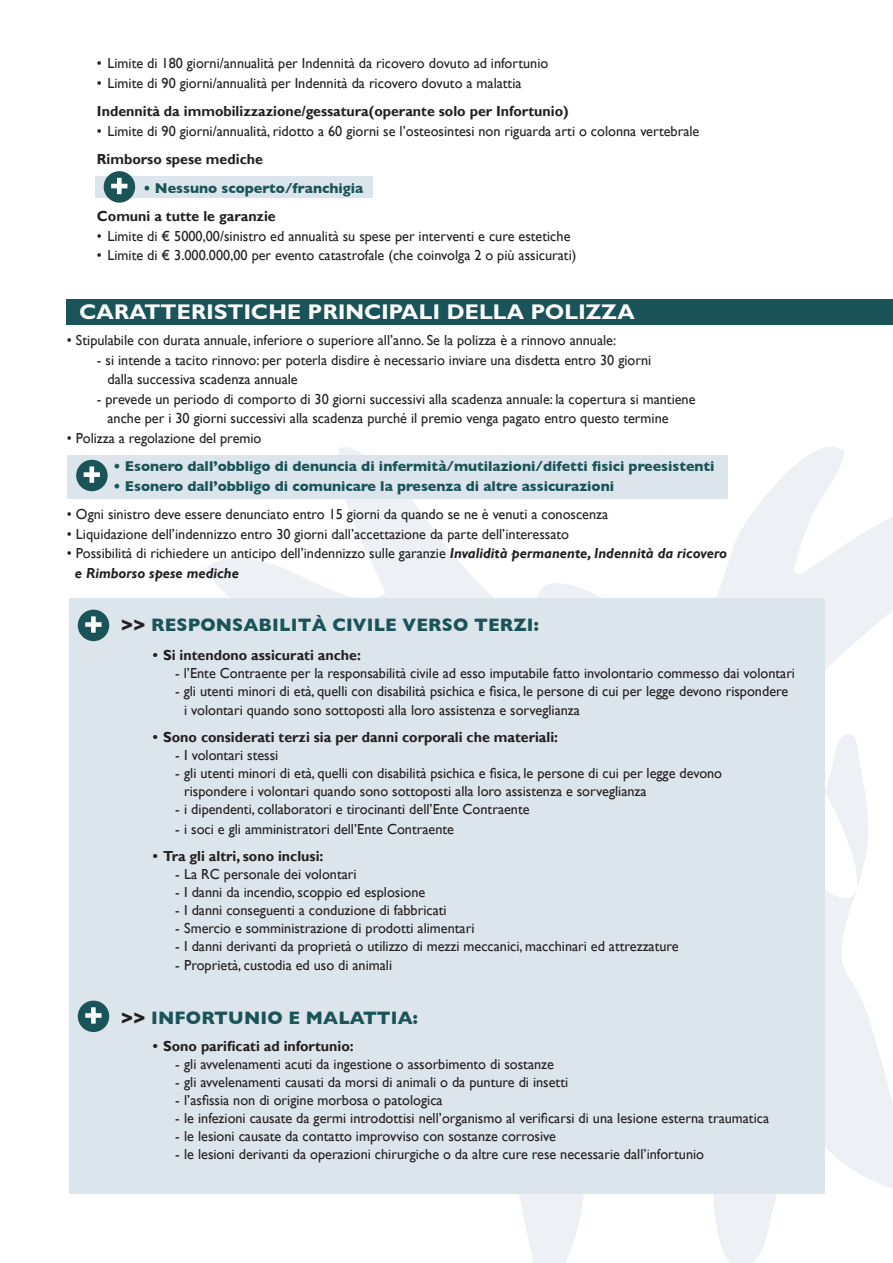
<style>
.page{position:relative;width:893px;height:1263px;background:#fff}
.page>*{position:absolute;margin:0;border:0;box-sizing:border-box;transform-origin:0 0}
.t1{font:700 21.3px "Gill Sans MT Pro";letter-spacing:.01em;color:#fff;scale:1.04 1}
.t2{font:700 18.3px "Gill Sans";letter-spacing:.01em;color:#1a5459}
.t3{font:14.55px "Gill Sans";color:#231f20}
.t4{font:700 14.55px "Gill Sans";color:#231f20}
.t5{font:700 14.55px "Gill Sans";color:#1a5459}
.t6{font:italic 700 14.55px "Gill Sans";color:#231f20}
.s1{font-weight:700;font-style:italic}
.s2{font-weight:800;font-size:18px;color:#231f20}
</style>
<div class="page">
<svg style="left:713px;top:854px;width:180px;height:409px"></svg>
<svg style="left:206px;top:447px;width:329px;height:151px"></svg>
<svg style="left:519px;top:1194px;width:65px;height:69px;fill:#edf1f5"></svg>
<svg style="left:535px;top:447px;width:358px;height:407px"></svg>
<div style="left:67px;top:299px;width:826px;height:26px;background:#1a5459"></div>
<div style="left:67px;top:455px;width:660px;height:43px;background:#dce4ec"></div>
<div style="left:76px;top:460px;width:32px;height:31px;background:#1a5459;border-radius:50%"></div>
<svg style="left:84px;top:466px;width:16px;height:17px"></svg>
<div style="left:69px;top:598px;width:755px;height:596px;background:#dce4ec"></div>
<div style="left:78px;top:610px;width:31px;height:31px;background:#1a5459;border-radius:50%"></div>
<svg style="left:85px;top:616px;width:17px;height:17px"></svg>
<div style="left:78px;top:1000px;width:31px;height:32px;background:#1a5459;border-radius:50%"></div>
<svg style="left:85px;top:1007px;width:17px;height:17px"></svg>
<div style="left:95px;top:176px;width:277px;height:22px;background:#dce4ec"></div>
<div style="left:104px;top:171px;width:31px;height:32px;background:#1a5459;border-radius:50%"></div>
<svg style="left:111px;top:178px;width:16px;height:16px"></svg>
<p class="t3" style="left:97px;top:55px;width:453px">• Limite di 180 giorni/annualità per Indennità da ricovero dovuto ad infortunio</p>
<p class="t3" style="left:97px;top:74px;width:426px">• Limite di 90 giorni/annualità per Indennità da ricovero dovuto a malattia</p>
<p class="t4" style="left:97px;top:102px;width:473px">Indennità da immobilizzazione/gessatura(operante solo per Infortunio)</p>
<p class="t3" style="left:97px;top:122px;width:604px">• Limite di 90 giorni/annualità, ridotto a 60 giorni se l’osteosintesi non riguarda arti o colonna vertebrale</p>
<p class="t4" style="left:97px;top:150px;width:167px">Rimborso spese mediche</p>
<p class="t5" style="left:144px;top:179px;width:221px">• Nessuno scoperto/franchigia</p>
<p class="t4" style="left:97px;top:207px;width:180px">Comuni a tutte le garanzie</p>
<p class="t3" style="left:97px;top:227px;width:475px">• Limite di € 5000,00/sinistro ed annualità su spese per interventi e cure estetiche</p>
<p class="t3" style="left:97px;top:247px;width:481px">• Limite di € 3.000.000,00 per evento catastrofale (che coinvolga 2 o più assicurati)</p>
<p class="t1" style="left:79px;top:299px;width:535px">CARATTERISTICHE PRINCIPALI DELLA POLIZZA</p>
<p class="t3" style="left:67px;top:331px;width:551px">• Stipulabile con durata annuale, inferiore o superiore all’anno. Se la polizza è a rinnovo annuale:</p>
<p class="t3" style="left:97px;top:351px;width:556px">- si intende a tacito rinnovo: per poterla disdire è necessario inviare una disdetta entro 30 giorni</p>
<p class="t3" style="left:107px;top:370px;width:192px">dalla successiva scadenza annuale</p>
<p class="t3" style="left:97px;top:390px;width:600px">- prevede un periodo di comporto di 30 giorni successivi alla scadenza annuale: la copertura si mantiene</p>
<p class="t3" style="left:107px;top:409px;width:563px">anche per i 30 giorni successivi alla scadenza purché il premio venga pagato entro questo termine</p>
<p class="t3" style="left:67px;top:429px;width:196px">• Polizza a regolazione del premio</p>
<p class="t5" style="left:114px;top:458px;width:603px">• Esonero dall’obbligo di denuncia di infermità/mutilazioni/difetti fisici preesistenti</p>
<p class="t5" style="left:114px;top:477px;width:502px">• Esonero dall’obbligo di comunicare la presenza di altre assicurazioni</p>
<p class="t3" style="left:67px;top:505px;width:543px">• Ogni sinistro deve essere denunciato entro 15 giorni da quando se ne è venuti a conoscenza</p>
<p class="t3" style="left:67px;top:525px;width:504px">• Liquidazione dell’indennizzo entro 30 giorni dall’accettazione da parte dell’interessato</p>
<p class="t3" style="left:67px;top:544px;width:662px">• Possibilità di richiedere un anticipo dell’indennizzo sulle garanzie <span class="s1">Invalidità permanente, Indennità da ricovero</span></p>
<p class="t6" style="left:75px;top:564px;width:166px">e Rimborso spese mediche</p>
<p class="t2" style="left:121px;top:614px;width:419px"><span class="s2">&gt;&gt;</span> RESPONSABILITÀ CIVILE VERSO TERZI:</p>
<p class="t4" style="left:153px;top:646px;width:210px">• Si intendono assicurati anche:</p>
<p class="t3" style="left:175px;top:664px;width:621px">- l’Ente Contraente per la responsabilità civile ad esso imputabile fatto involontario commesso dai volontari</p>
<p class="t3" style="left:175px;top:682px;width:615px">- gli utenti minori di età, quelli con disabilità psichica e fisica, le persone di cui per legge devono rispondere</p>
<p class="t3" style="left:184px;top:701px;width:397px">i volontari quando sono sottoposti alla loro assistenza e sorveglianza</p>
<p class="t4" style="left:153px;top:728px;width:407px">• Sono considerati terzi sia per danni corporali che materiali:</p>
<p class="t3" style="left:175px;top:746px;width:105px">- I volontari stessi</p>
<p class="t3" style="left:175px;top:764px;width:548px">- gli utenti minori di età, quelli con disabilità psichica e fisica, le persone di cui per legge devono</p>
<p class="t3" style="left:184px;top:782px;width:464px">rispondere i volontari quando sono sottoposti alla loro assistenza e sorveglianza</p>
<p class="t3" style="left:175px;top:800px;width:356px">- i dipendenti, collaboratori e tirocinanti dell’Ente Contraente</p>
<p class="t3" style="left:175px;top:820px;width:280px">- i soci e gli amministratori dell’Ente Contraente</p>
<p class="t4" style="left:153px;top:847px;width:172px">• Tra gli altri, sono inclusi:</p>
<p class="t3" style="left:175px;top:865px;width:183px">- La RC personale dei volontari</p>
<p class="t3" style="left:175px;top:883px;width:252px">- I danni da incendio, scoppio ed esplosione</p>
<p class="t3" style="left:175px;top:901px;width:273px">- I danni conseguenti a conduzione di fabbricati</p>
<p class="t3" style="left:175px;top:919px;width:301px">- Smercio e somministrazione di prodotti alimentari</p>
<p class="t3" style="left:175px;top:937px;width:505px">- I danni derivanti da proprietà o utilizzo di mezzi meccanici, macchinari ed attrezzature</p>
<p class="t3" style="left:175px;top:956px;width:219px">- Proprietà, custodia ed uso di animali</p>
<p class="t2" style="left:121px;top:1007px;width:298px"><span class="s2">&gt;&gt;</span> INFORTUNIO E MALATTIA:</p>
<p class="t4" style="left:153px;top:1037px;width:203px">• Sono parificati ad infortunio:</p>
<p class="t3" style="left:175px;top:1055px;width:380px">- gli avvelenamenti acuti da ingestione o assorbimento di sostanze</p>
<p class="t3" style="left:175px;top:1073px;width:395px">- gli avvelenamenti causati da morsi di animali o da punture di insetti</p>
<p class="t3" style="left:175px;top:1091px;width:269px">- l’asfissia non di origine morbosa o patologica</p>
<p class="t3" style="left:175px;top:1109px;width:595px">- le infezioni causate da germi introdottisi nell’organismo al verificarsi di una lesione esterna traumatica</p>
<p class="t3" style="left:175px;top:1127px;width:382px">- le lesioni causate da contatto improvviso con sostanze corrosive</p>
<p class="t3" style="left:175px;top:1145px;width:530px">- le lesioni derivanti da operazioni chirurgiche o da altre cure rese necessarie dall’infortunio</p>
</div>
